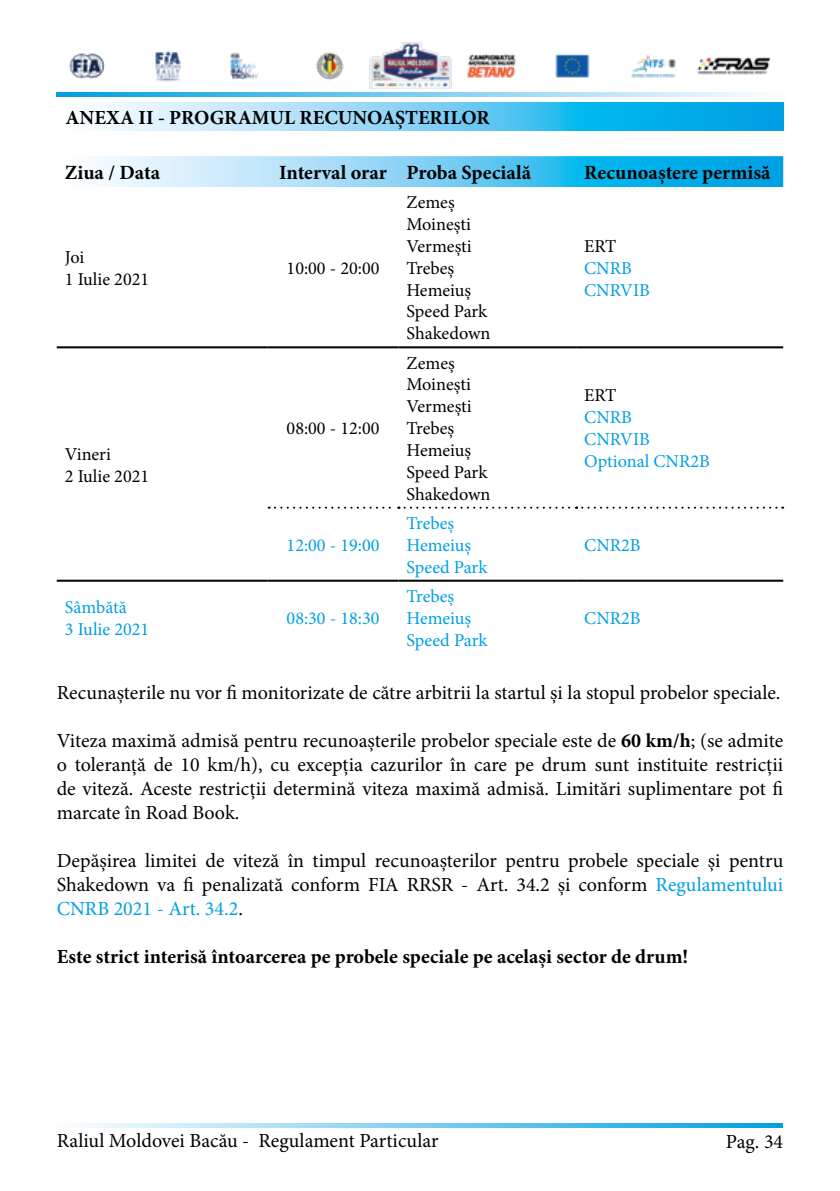
<style>
.page{position:relative;width:840px;height:1191px;background:#fff}
.page>*{position:absolute;margin:0;border:0;box-sizing:border-box;transform-origin:0 0}
.t1{font:700 20.2px "Minion Pro";color:#000}
.t2{font:20px/24px "Minion Pro";color:#000;text-align:justify}
.t3{font:700 20px "Minion Pro";color:#000}
.t4{font:18.2px/21.8px "Minion Pro";color:#000}
.t5{font:18.2px/21.8px "Minion Pro";color:#009fe3}
.s1{font-weight:700}
.s2{color:#009fe3}
</style>
<div class="page">
<svg style="left:57px;top:92px;width:703px;height:4px"></svg>
<svg style="left:81px;top:1123px;width:701px;height:4px"></svg>
<img style="left:69px;top:43px;width:702px;height:46px">
<svg style="left:94px;top:156px;width:688px;height:31px"></svg>
<svg style="left:275px;top:506px;width:301px;height:2px"></svg>
<svg style="left:582px;top:506px;width:200px;height:2px"></svg>
<hr style="left:57px;top:346px;width:210px;height:2px;background:#000">
<hr style="left:267px;top:346px;width:131px;height:2px;background:#000">
<hr style="left:398px;top:346px;width:177px;height:2px;background:#000">
<hr style="left:575px;top:346px;width:207px;height:2px;background:#000">
<hr style="left:57px;top:579px;width:210px;height:3px;background:#000">
<hr style="left:267px;top:579px;width:131px;height:3px;background:#000">
<hr style="left:398px;top:579px;width:177px;height:3px;background:#000">
<hr style="left:575px;top:579px;width:207px;height:3px;background:#000">
<svg style="left:94px;top:102px;width:688px;height:28px"></svg>
<p class="t3" style="left:65px;top:103px;width:425px">ANEXA II - PROGRAMUL RECUNOAȘTERILOR</p>
<p class="t1" style="left:65px;top:158px;width:97px">Ziua / Data</p>
<p class="t1" style="left:279px;top:158px;width:253px">Interval orar Proba Specială</p>
<p class="t1" style="left:584px;top:158px;width:188px">Recunoaștere permisă</p>
<p class="t4" style="left:65px;top:246px;width:86px">Joi<br>1 Iulie 2021</p>
<p class="t4" style="left:286px;top:257px;width:94px">10:00 - 20:00</p>
<p class="t4" style="left:65px;top:443px;width:86px">Vineri<br>2 Iulie 2021</p>
<p class="t5" style="left:65px;top:596px;width:86px">Sâmbătă<br>3 Iulie 2021</p>
<p class="t4" style="left:286px;top:417px;width:94px">08:00 - 12:00</p>
<p class="t5" style="left:286px;top:534px;width:94px">12:00 - 19:00</p>
<p class="t5" style="left:286px;top:607px;width:94px">08:30 - 18:30</p>
<p class="t4" style="left:406px;top:192px;width:85px">Zemeș<br>Moinești<br>Vermești<br>Trebeș<br>Hemeiuș<br>Speed Park<br>Shakedown</p>
<p class="t4" style="left:406px;top:352px;width:85px">Zemeș<br>Moinești<br>Vermești<br>Trebeș<br>Hemeiuș<br>Speed Park<br>Shakedown</p>
<p class="t5" style="left:406px;top:512px;width:82px">Trebeș<br>Hemeiuș<br>Speed Park</p>
<p class="t5" style="left:406px;top:585px;width:82px">Trebeș<br>Hemeiuș<br>Speed Park</p>
<p class="t4" style="left:584px;top:235px;width:34px">ERT</p>
<p class="t5" style="left:584px;top:257px;width:67px">CNRB<br>CNRVIB</p>
<p class="t4" style="left:584px;top:385px;width:34px">ERT</p>
<p class="t5" style="left:584px;top:406px;width:127px">CNRB<br>CNRVIB<br>Optional CNR2B</p>
<p class="t5" style="left:584px;top:534px;width:58px">CNR2B</p>
<p class="t5" style="left:584px;top:607px;width:58px">CNR2B</p>
<p class="t2" style="left:57px;top:680px;width:724px">Recunașterile nu vor fi monitorizate de către arbitrii la startul și la stopul probelor speciale.</p>
<p class="t2" style="left:57px;top:729px;width:727px">Viteza maximă admisă pentru recunoașterile probelor speciale este de <span class="s1">60 km/h</span>; (se admite o toleranță de 10 km/h), cu excepția cazurilor în care pe drum sunt instituite restricții de viteză. Aceste restricții determină viteza maximă admisă. Limitări suplimentare pot fi marcate în Road Book.</p>
<p class="t2" style="left:57px;top:849px;width:727px">Depășirea limitei de viteză în timpul recunoașterilor pentru probele speciale și pentru Shakedown va fi penalizată conform FIA RRSR - Art. 34.2 și conform <span class="s2">Regulamentului CNRB 2021 - Art. 34.2</span>.</p>
<p class="t3" style="left:57px;top:943px;width:632px">Este strict interisă întoarcerea pe probele speciale pe același sector de drum!</p>
<p class="t2" style="left:57px;top:1128px;width:383px">Raliul Moldovei Bacău - Regulament Particular</p>
<p class="t2" style="left:725px;top:1129px;width:59px">Pag. 34</p>
</div>
